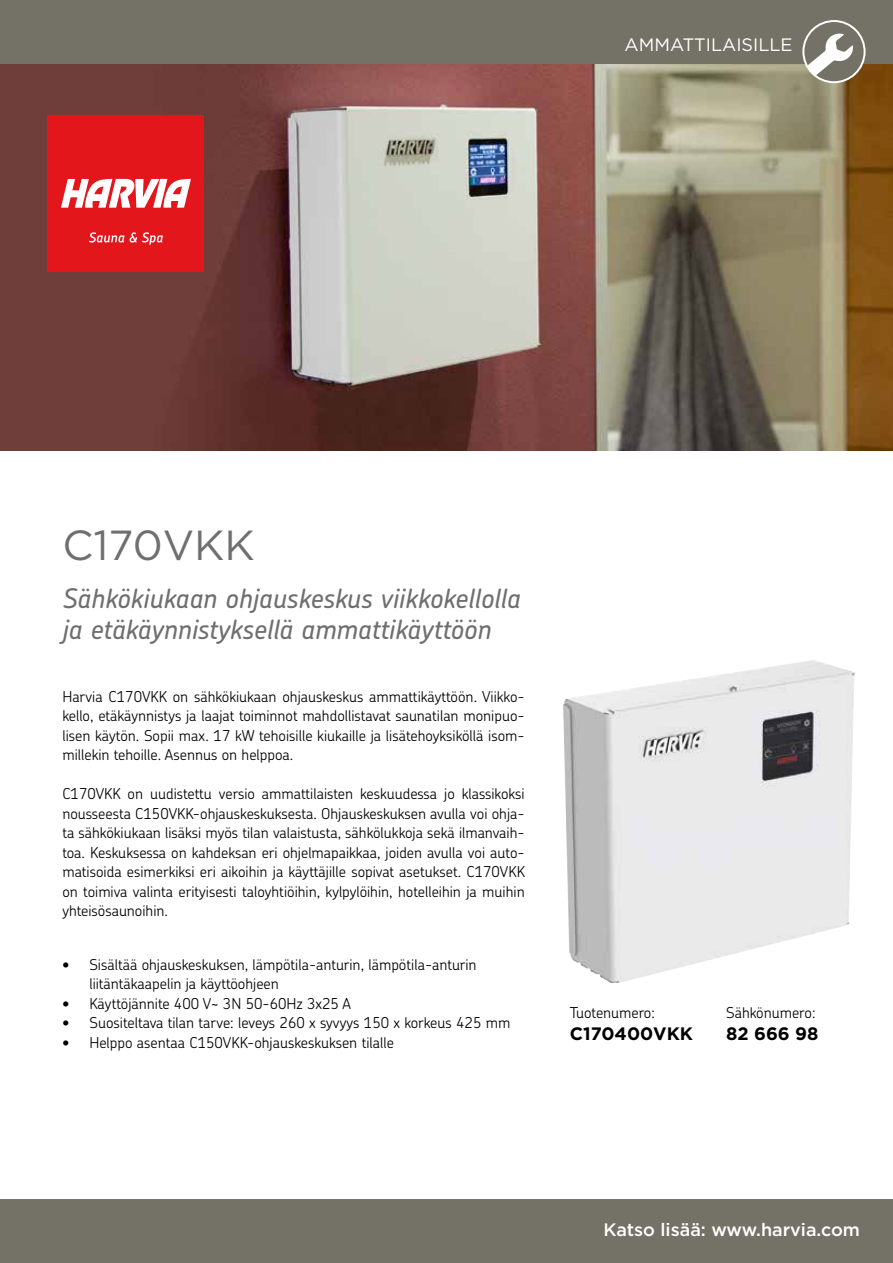
<style>
.page{position:relative;width:893px;height:1263px;background:#fff}
.page>*{position:absolute;margin:0;border:0;box-sizing:border-box;transform-origin:0 0}
.t1{font:42px "Gotham";color:#706f6f}
.t2{font:italic 500 27px/31.5px "Chevin Pro";color:#706f6f}
.t3{font:500 18px "Gotham";color:#fff}
.t4{font:700 18px "Gotham";color:#000}
.t5{font:18px "Gotham";color:#fff}
.t6{font:300 15px/19.5px "Chevin Pro";color:#000;text-align:justify}
</style>
<div class="page">
<img style="left:0;top:64px;width:893px;height:387px">
<img style="left:563px;top:661px;width:247px;height:303px">
<div style="left:48px;top:115px;width:156px;height:156px;background:#e2161b"></div>
<svg style="left:61px;top:179px;width:130px;height:29px"></svg>
<svg style="left:89px;top:232px;width:35px;height:10px"></svg>
<svg style="left:130px;top:232px;width:33px;height:13px"></svg>
<div style="left:0;top:0;width:893px;height:64px;background:#747266"></div>
<svg style="left:803px;top:21px;width:62px;height:62px"></svg>
<svg style="left:803px;top:34px;width:50px;height:49px"></svg>
<div style="left:802px;top:20px;width:64px;height:63px;border:2px solid #fff;border-radius:50%"></div>
<div style="left:0;top:1199px;width:893px;height:64px;background:#747266"></div>
<p class="t5" style="left:625px;top:34px;width:169px">AMMATTILAISILLE</p>
<h1 class="t1" style="left:62px;top:518px;width:194px">C170VKK</h1>
<h2 class="t2" style="left:62px;top:582px;width:460px">Sähkökiukaan ohjauskeskus viikkokellolla ja etäkäynnistyksellä ammattikäyttöön</h2>
<p class="t6" style="left:62px;top:686px;width:464px">Harvia C170VKK on sähkökiukaan ohjauskeskus ammattikäyttöön. Viikko&shy;kello, etäkäynnistys ja laajat toiminnot mahdollistavat saunatilan monipuo&shy;lisen käytön. Sopii max. 17 kW tehoisille kiukaille ja lisätehoyksiköllä isom&shy;millekin tehoille. Asennus on helppoa.</p>
<p class="t6" style="left:62px;top:784px;width:464px">C170VKK on uudistettu versio ammattilaisten keskuudessa jo klassikoksi nousseesta C150VKK-ohjauskeskuksesta. Ohjauskeskuksen avulla voi ohja&shy;ta sähkökiukaan lisäksi myös tilan valaistusta, sähkölukkoja sekä ilmanvaih&shy;toa. Keskuksessa on kahdeksan eri ohjelmapaikkaa, joiden avulla voi auto&shy;matisoida esimerkiksi eri aikoihin ja käyttäjille sopivat asetukset. C170VKK on toimiva valinta erityisesti taloyhtiöihin, kylpylöihin, hotelleihin ja muihin yhteisösaunoihin.</p>
<p class="t6" style="left:89px;top:954px;width:389px;text-indent:-27px">• Sisältää ohjauskeskuksen, lämpötila-anturin, lämpötila-anturin liitäntäkaapelin ja käyttöohjeen</p>
<p class="t6" style="left:62px;top:993px;width:290px">• Käyttöjännite 400 V~ 3N 50-60Hz 3x25 A</p>
<p class="t6" style="left:62px;top:1013px;width:449px">• Suositeltava tilan tarve: leveys 260 x syvyys 150 x korkeus 425 mm</p>
<p class="t6" style="left:62px;top:1032px;width:333px">• Helppo asentaa C150VKK-ohjauskeskuksen tilalle</p>
<p class="t6" style="left:570px;top:1002px;width:87px">Tuotenumero:</p>
<p class="t4" style="left:570px;top:1021px;width:125px">C170400VKK</p>
<p class="t6" style="left:726px;top:1002px;width:91px">Sähkönumero:</p>
<p class="t4" style="left:726px;top:1021px;width:94px">82 666 98</p>
<p class="t3" style="left:603px;top:1218px;width:258px">Katso lisää: www.harvia.com</p>
</div>
